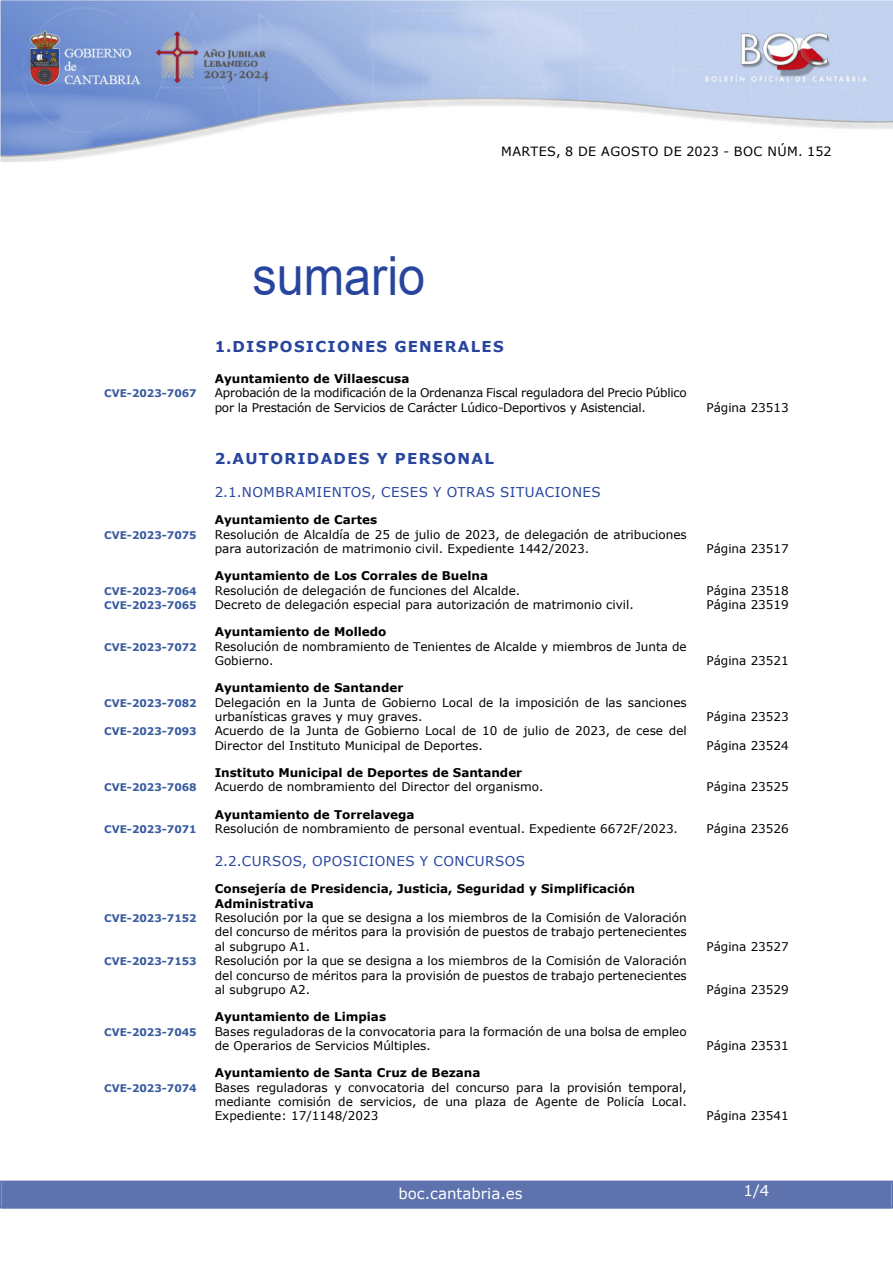
<style>
.page{position:relative;width:893px;height:1263px;background:#fff}
.page>*{position:absolute;margin:0;border:0;box-sizing:border-box;transform-origin:0 0}
.SUMARIO{font:54px "Arial";color:#27459e;scale:.9 1}
.indice_1{font:700 15px "Verdana";letter-spacing:.085em;color:#27459e}
.t1{font:15px "Verdana";color:#fff}
.indice_2{font:13.5px "Verdana";letter-spacing:.035em;color:#27459e}
.t2{font:12.75px "Verdana";letter-spacing:.035em;color:#000}
.indice_4{font:12px/14.4px "Verdana";color:#000}
.indice_3{font:700 12px/14.4px "Verdana";color:#000}
.indice_4-2{font:12px/14.4px "Verdana";letter-spacing:-.02em;color:#000}
.indice_4-3{font:700 10.5px "Verdana";color:#385b9e}
</style>
<div class="page">
<img style="left:0;top:0;width:893px;height:161px">
<div style="left:2px;top:1181px;width:889px;height:27px;background:#5e73ae"></div>
<div style="left:0;top:1180px;width:893px;height:28px;border:2px solid #5e73ae"></div>
<h1 class="SUMARIO" style="left:252px;top:239px;width:194px">sumario</h1>
<p class="t2" style="left:501px;top:142px;width:332px">MARTES, 8 DE AGOSTO DE 2023 - BOC NÚM. 152</p>
<h2 class="indice_1" style="left:215px;top:336px;width:290px">1.DISPOSICIONES GENERALES</h2>
<h4 class="indice_3" style="left:215px;top:371px;width:196px">Ayuntamiento de Villaescusa</h4>
<p class="indice_4-3" style="left:104px;top:386px;width:94px">CVE-2023-7067</p>
<p class="indice_4-2" style="left:215px;top:386px;width:473px">Aprobación de la modificación de la Ordenanza Fiscal reguladora del Precio Público por la Prestación de Servicios de Carácter Lúdico-Deportivos y Asistencial.</p>
<h2 class="indice_1" style="left:215px;top:448px;width:281px">2.AUTORIDADES Y PERSONAL</h2>
<h3 class="indice_2" style="left:215px;top:483px;width:388px">2.1.NOMBRAMIENTOS, CESES Y OTRAS SITUACIONES</h3>
<h4 class="indice_3" style="left:215px;top:512px;width:164px">Ayuntamiento de Cartes</h4>
<p class="indice_4-3" style="left:104px;top:527px;width:94px">CVE-2023-7075</p>
<p class="indice_4" style="left:215px;top:527px;width:473px">Resolución de Alcaldía de 25 de julio de 2023, de delegación de atribuciones para autorización de matrimonio civil. Expediente 1442/2023.</p>
<h4 class="indice_3" style="left:215px;top:568px;width:275px">Ayuntamiento de Los Corrales de Buelna</h4>
<p class="indice_4" style="left:706px;top:400px;width:84px">Página 23513</p>
<p class="indice_4" style="left:706px;top:541px;width:84px">Página 23517</p>
<p class="indice_4-3" style="left:104px;top:583px;width:94px">CVE-2023-7064</p>
<p class="indice_4" style="left:215px;top:583px;width:307px">Resolución de delegación de funciones del Alcalde.</p>
<p class="indice_4" style="left:706px;top:583px;width:84px">Página 23518</p>
<p class="indice_4-3" style="left:104px;top:598px;width:94px">CVE-2023-7065</p>
<p class="indice_4" style="left:215px;top:597px;width:421px">Decreto de delegación especial para autorización de matrimonio civil.</p>
<p class="indice_4" style="left:706px;top:597px;width:84px">Página 23519</p>
<h4 class="indice_3" style="left:215px;top:624px;width:173px">Ayuntamiento de Molledo</h4>
<p class="indice_4-3" style="left:104px;top:639px;width:94px">CVE-2023-7072</p>
<p class="indice_4" style="left:215px;top:639px;width:473px">Resolución de nombramiento de Tenientes de Alcalde y miembros de Junta de<br>Gobierno.</p>
<p class="indice_4" style="left:706px;top:653px;width:84px">Página 23521</p>
<h4 class="indice_3" style="left:215px;top:680px;width:190px">Ayuntamiento de Santander</h4>
<p class="indice_4-3" style="left:104px;top:695px;width:94px">CVE-2023-7082</p>
<p class="indice_4" style="left:215px;top:695px;width:473px">Delegación en la Junta de Gobierno Local de la imposición de las sanciones urbanísticas graves y muy graves.</p>
<p class="indice_4-3" style="left:104px;top:724px;width:94px">CVE-2023-7093</p>
<p class="indice_4" style="left:215px;top:724px;width:473px">Acuerdo de la Junta de Gobierno Local de 10 de julio de 2023, de cese del<br>Director del Instituto Municipal de Deportes.</p>
<h4 class="indice_3" style="left:215px;top:765px;width:309px">Instituto Municipal de Deportes de Santander</h4>
<p class="indice_4" style="left:706px;top:709px;width:84px">Página 23523</p>
<p class="indice_4" style="left:706px;top:738px;width:84px">Página 23524</p>
<p class="indice_4-3" style="left:104px;top:780px;width:94px">CVE-2023-7068</p>
<p class="indice_4" style="left:215px;top:780px;width:330px">Acuerdo de nombramiento del Director del organismo.</p>
<p class="indice_4" style="left:706px;top:780px;width:84px">Página 23525</p>
<h4 class="indice_3" style="left:215px;top:807px;width:201px">Ayuntamiento de Torrelavega</h4>
<p class="indice_4-3" style="left:104px;top:822px;width:94px">CVE-2023-7071</p>
<p class="indice_4" style="left:215px;top:821px;width:465px">Resolución de nombramiento de personal eventual. Expediente 6672F/2023.</p>
<p class="indice_4" style="left:706px;top:821px;width:84px">Página 23526</p>
<h3 class="indice_2" style="left:215px;top:852px;width:312px">2.2.CURSOS, OPOSICIONES Y CONCURSOS</h3>
<h4 class="indice_3" style="left:215px;top:881px;width:422px">Consejería de Presidencia, Justicia, Seguridad y Simplificación<br>Administrativa</h4>
<p class="indice_4-3" style="left:104px;top:911px;width:94px">CVE-2023-7152</p>
<p class="indice_4" style="left:215px;top:910px;width:473px;text-align:justify">Resolución por la que se designa a los miembros de la Comisión de Valoración del concurso de méritos para la provisión de puestos de trabajo pertenecientes al subgrupo A1.</p>
<p class="indice_4" style="left:706px;top:939px;width:84px">Página 23527</p>
<p class="indice_4-3" style="left:104px;top:954px;width:94px">CVE-2023-7153</p>
<p class="indice_4" style="left:215px;top:953px;width:473px;text-align:justify">Resolución por la que se designa a los miembros de la Comisión de Valoración del concurso de méritos para la provisión de puestos de trabajo pertenecientes al subgrupo A2.</p>
<h4 class="indice_3" style="left:215px;top:1009px;width:173px">Ayuntamiento de Limpias</h4>
<p class="indice_4-3" style="left:104px;top:1024px;width:94px">CVE-2023-7045</p>
<p class="indice_4" style="left:215px;top:1024px;width:473px">Bases reguladoras de la convocatoria para la formación de una bolsa de empleo de Operarios de Servicios Múltiples.</p>
<h4 class="indice_3" style="left:215px;top:1065px;width:267px">Ayuntamiento de Santa Cruz de Bezana</h4>
<p class="indice_4-3" style="left:104px;top:1080px;width:94px">CVE-2023-7074</p>
<p class="indice_4" style="left:215px;top:1080px;width:473px;text-align:justify">Bases reguladoras y convocatoria del concurso para la provisión temporal, mediante comisión de servicios, de una plaza de Agente de Policía Local.<br>Expediente: 17/1148/2023</p>
<p class="indice_4" style="left:706px;top:982px;width:84px">Página 23529</p>
<p class="indice_4" style="left:706px;top:1038px;width:84px">Página 23531</p>
<p class="indice_4" style="left:706px;top:1109px;width:84px">Página 23541</p>
<p class="t1" style="left:398px;top:1183px;width:126px">boc.cantabria.es</p>
<p class="t1" style="left:744px;top:1180px;width:27px">1/4</p>
</div>
